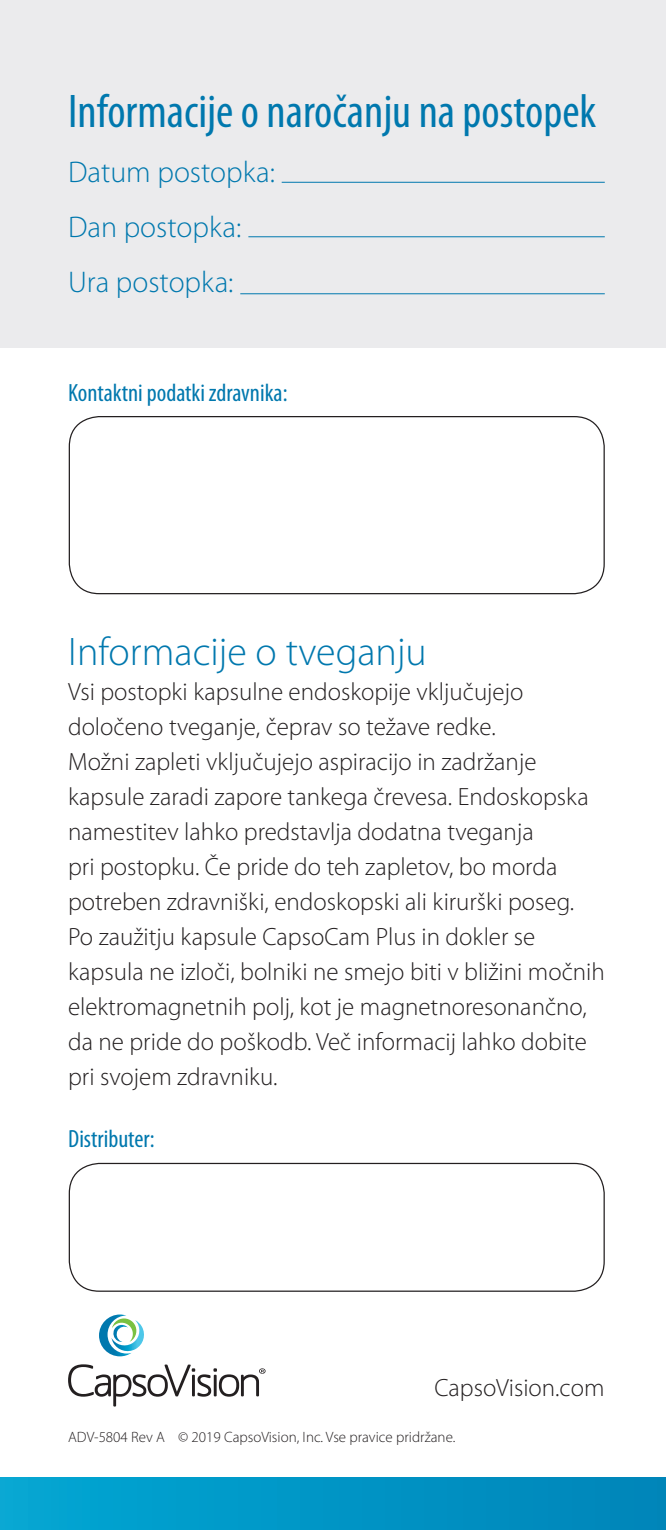
<style>
.page{position:relative;width:666px;height:1530px;background:#fff}
.page>*{position:absolute;margin:0;border:0;box-sizing:border-box;transform-origin:0 0}
.t1{font:condensed 47.5px "Myriad Pro";color:#0078ae}
.t2{font:300 40px "Myriad Pro";color:#0078ae}
.t3{font:300 30px "Myriad Pro";color:#0078ae}
.t4{font:300 25px/35px "Myriad Pro";color:#231f20}
.t5{font:condensed 25px "Myriad Pro";color:#0078ae}
.t6{font:300 15px "Myriad Pro";color:#231f20}
</style>
<div class="page">
<div style="left:0;top:0;width:666px;height:348px;background:#e6e7e9"></div>
<hr style="left:282px;top:182px;width:323px;height:1px;background:#0078ae">
<hr style="left:248px;top:236px;width:357px;height:1px;background:#0078ae">
<hr style="left:240px;top:293px;width:365px;height:1px;background:#0078ae">
<div style="left:0;top:1478px;width:666px;height:52px;background:linear-gradient(to right,#03a7d3,#0084b9)"></div>
<svg style="left:68px;top:1364px;width:198px;height:43px"></svg>
<svg style="left:99px;top:1315px;width:45px;height:41px"></svg>
<div style="left:69px;top:1163px;width:536px;height:129px;border:1px solid #231f20;border-radius:30px"></div>
<div style="left:69px;top:416px;width:536px;height:178px;border:1px solid #231f20;border-radius:30px"></div>
<p class="t1" style="left:68px;top:83px;width:530px">Informacije o naročanju na postopek</p>
<p class="t3" style="left:68px;top:154px;width:208px">Datum postopka:</p>
<p class="t3" style="left:68px;top:209px;width:175px">Dan postopka:</p>
<p class="t3" style="left:68px;top:264px;width:167px">Ura postopka:</p>
<p class="t5" style="left:68px;top:377px;width:221px">Kontaktni podatki zdravnika:</p>
<p class="t2" style="left:68px;top:628px;width:360px">Informacije o tveganju</p>
<p class="t4" style="left:68px;top:674px;width:538px">Vsi postopki kapsulne endoskopije vključujejo določeno tveganje, čeprav so težave redke.<br>Možni zapleti vključujejo aspiracijo in zadržanje kapsule zaradi zapore tankega črevesa. Endoskopska namestitev lahko predstavlja dodatna tveganja<br>pri postopku. Če pride do teh zapletov, bo morda potreben zdravniški, endoskopski ali kirurški poseg.<br>Po zaužitju kapsule CapsoCam Plus in dokler se kapsula ne izloči, bolniki ne smejo biti v bližini močnih elektromagnetnih polj, kot je magnetnoresonančno, da ne pride do poškodb. Več informacij lahko dobite pri svojem zdravniku.</p>
<p class="t5" style="left:68px;top:1124px;width:88px">Distributer:</p>
<p class="t4" style="left:434px;top:1370px;width:172px">CapsoVision.com</p>
<p class="t6" style="left:68px;top:1427px;width:389px">ADV-5804 Rev A © 2019 CapsoVision, Inc. Vse pravice pridržane.</p>
</div>
